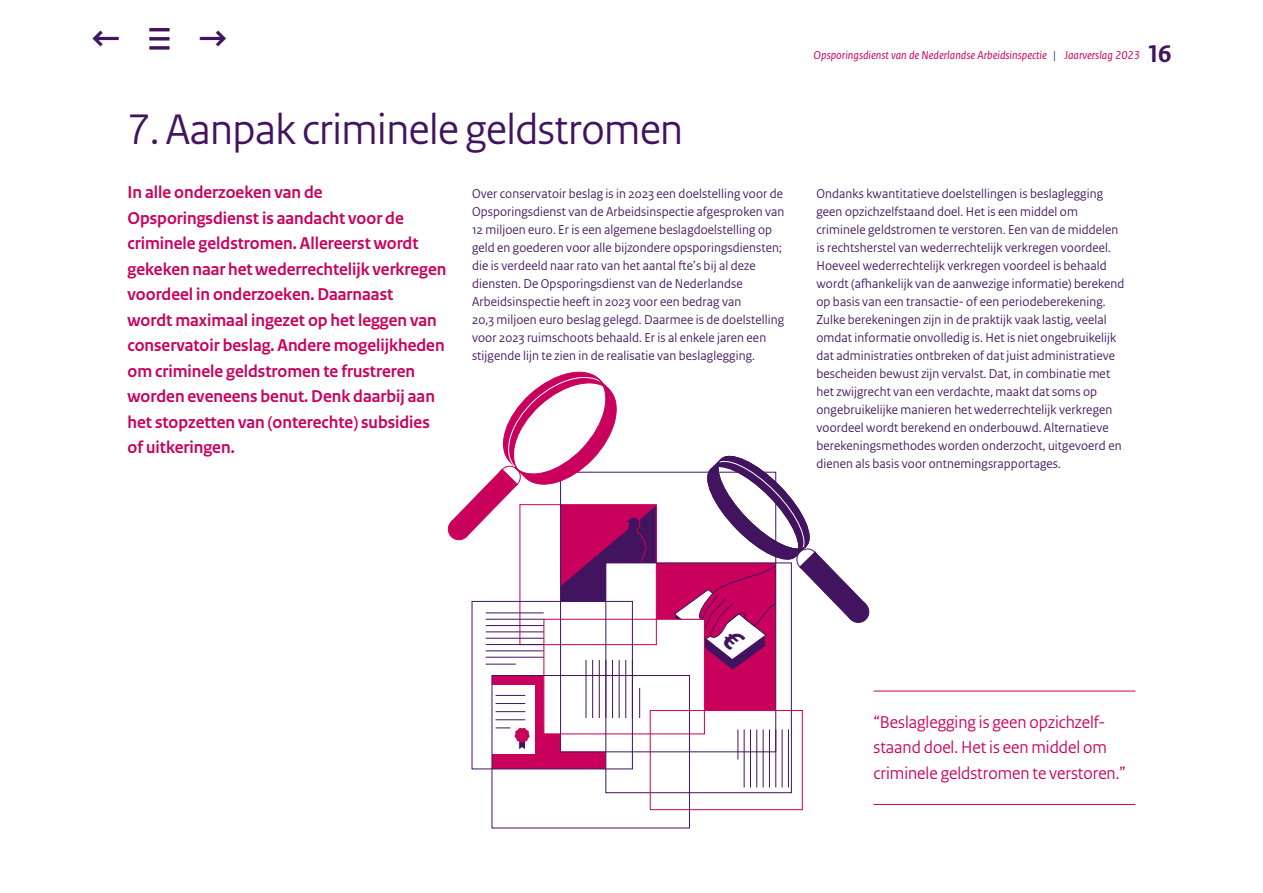
<style>
.page{position:relative;width:1263px;height:893px;background:#fff}
.page>*{position:absolute;margin:0;border:0;box-sizing:border-box;transform-origin:0 0}
.t1{font:italic 51.3px "Rijksoverheid Sans Text";color:#42145f}
.H2_Hoofdstukkoppen_paars{font:45px "Rijksoverheid Sans Heading";letter-spacing:-.01em;color:#42145f}
.t2{font:700 33px "Rijksoverheid Sans Text";color:#42145f}
.P_Inleiding{font:700 18px/25.5px "Rijksoverheid Sans Heading";color:#ca005d}
.t3{font:18px/25.5px "Rijksoverheid Sans Heading";color:#ca005d}
.P_Bodytekst{font:13.5px/18px "Rijksoverheid Sans Heading";letter-spacing:.01em;color:#42145f}
.t4{font:italic 12px "Rijksoverheid Sans Text";color:#ca005d}
.s1{font-weight:700;font-style:normal;font-size:33px}
.s2{color:#42145f}
.s3{font-weight:700;font-style:normal;font-size:25.5px;color:#42145f}
</style>
<div class="page">
<div style="left:650px;top:710px;width:153px;height:100px;border:1px solid #ca005d"></div>
<hr style="left:788px;top:729px;width:1px;height:58px;background:#42145f">
<hr style="left:782px;top:729px;width:1px;height:58px;background:#42145f">
<hr style="left:775px;top:729px;width:1px;height:58px;background:#42145f">
<hr style="left:769px;top:729px;width:1px;height:58px;background:#42145f">
<hr style="left:763px;top:729px;width:1px;height:58px;background:#42145f">
<hr style="left:756px;top:729px;width:1px;height:58px;background:#42145f">
<hr style="left:750px;top:729px;width:1px;height:58px;background:#42145f">
<hr style="left:744px;top:729px;width:1px;height:58px;background:#42145f">
<hr style="left:873px;top:691px;width:262px;height:1px;background:#ca005d">
<hr style="left:873px;top:804px;width:262px;height:1px;background:#ca005d">
<svg style="left:447px;top:371px;width:423px;height:398px"></svg>
<h3 class="t2" style="left:91px;top:20px;width:30px">←</h3>
<h1 class="t1" style="left:146px;top:9px;width:83px">≡ <span class="s1">→</span></h1>
<p class="t4" style="left:814px;top:48px;width:359px">Opsporingsdienst van de Nederlandse Arbeidsinspectie <span class="s2">|</span> Jaarverslag 2023 <span class="s3">16</span></p>
<h2 class="H2_Hoofdstukkoppen_paars" style="left:128px;top:103px;width:557px">7. Aanpak criminele geldstromen</h2>
<p class="P_Inleiding" style="left:128px;top:180px;width:320px">In alle onderzoeken van de Opsporingsdienst is aandacht voor de criminele geldstromen. Allereerst wordt gekeken naar het wederrechtelijk verkregen voordeel in onderzoeken. Daarnaast<br>wordt maximaal ingezet op het leggen van conservatoir beslag. Andere mogelijkheden om criminele geldstromen te frustreren worden eveneens benut. Denk daarbij aan het stopzetten van (onterechte) subsidies of uitkeringen.</p>
<p class="P_Bodytekst" style="left:472px;top:185px;width:314px">Over conservatoir beslag is in 2023 een doelstelling voor de Opsporingsdienst van de Arbeidsinspectie afgesproken van 12 miljoen euro. Er is een algemene beslagdoelstelling op geld en goederen voor alle bijzondere opsporingsdiensten; die is verdeeld naar rato van het aantal fte’s bij al deze diensten. De Opsporingsdienst van de Nederlandse Arbeidsinspectie heeft in 2023 voor een bedrag van<br>20,3 miljoen euro beslag gelegd. Daarmee is de doelstelling voor 2023 ruimschoots behaald. Er is al enkele jaren een stijgende lijn te zien in de realisatie van beslaglegging.</p>
<p class="P_Bodytekst" style="left:816px;top:185px;width:309px">Ondanks kwantitatieve doelstellingen is beslaglegging geen opzichzelfstaand doel. Het is een middel om criminele geldstromen te verstoren. Een van de middelen is rechtsherstel van wederrechtelijk verkregen voordeel.<br>Hoeveel wederrechtelijk verkregen voordeel is behaald wordt (afhankelijk van de aanwezige informatie) berekend op basis van een transactie- of een periodeberekening.</p>
<p class="P_Bodytekst" style="left:816px;top:311px;width:307px">Zulke berekeningen zijn in de praktijk vaak lastig, veelal omdat informatie onvolledig is. Het is niet ongebruikelijk dat administraties ontbreken of dat juist administratieve bescheiden bewust zijn vervalst. Dat, in combinatie met het zwijgrecht van een verdachte, maakt dat soms op ongebruikelijke manieren het wederrechtelijk verkregen voordeel wordt berekend en onderbouwd. Alternatieve berekeningsmethodes worden onderzocht, uitgevoerd en dienen als basis voor ontnemingsrapportages.</p>
<h3 class="t3" style="left:873px;top:709px;width:254px">“Beslaglegging is geen opzichzelf&shy;staand doel. Het is een middel om criminele geldstromen te verstoren.”</h3>
</div>
